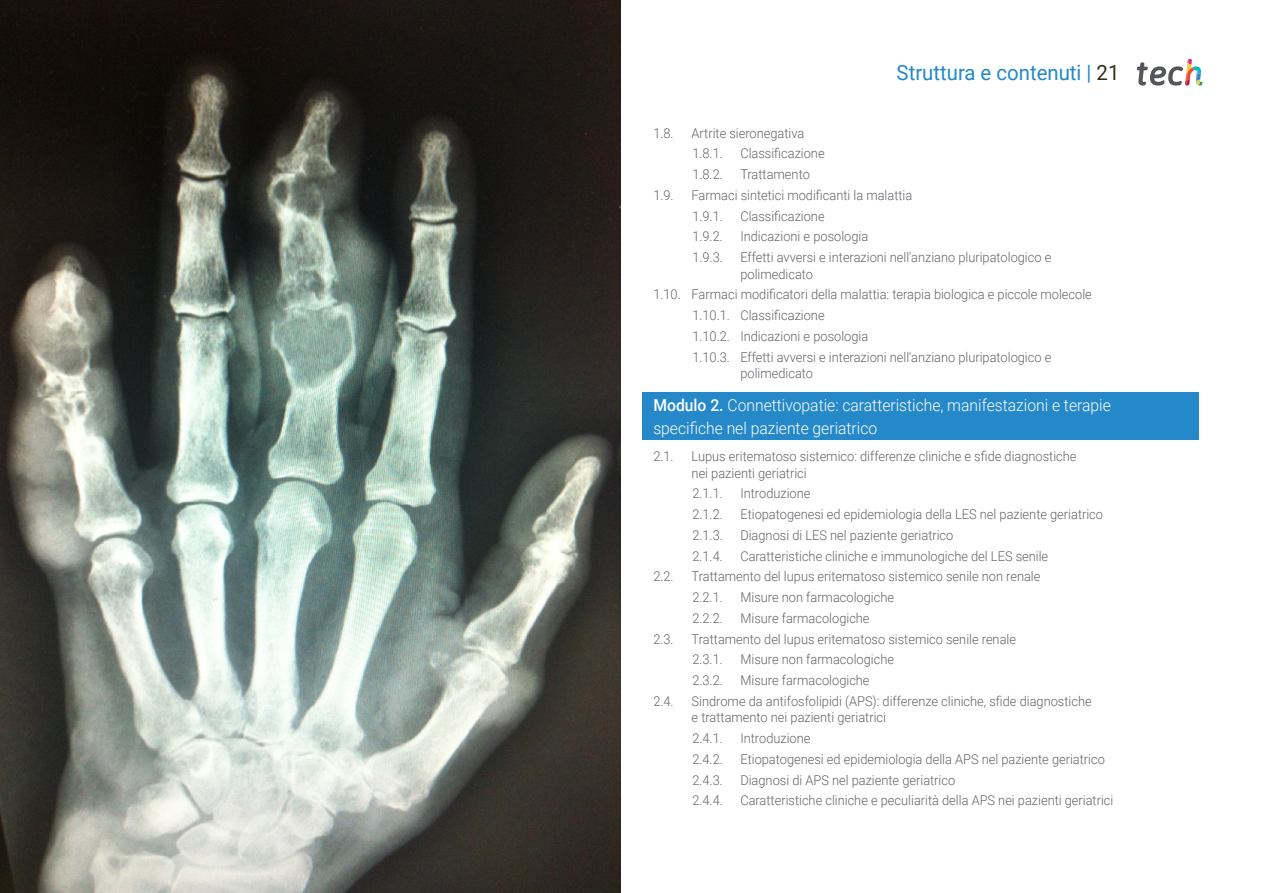
<style>
.page{position:relative;width:1263px;height:893px;background:#fff}
.page>*{position:absolute;margin:0;border:0;box-sizing:border-box;transform-origin:0 0}
.t1{font:21px "Roboto";color:#2488c9}
.t2{font:300 16.5px/22.5px "Roboto";color:#fff;scale:.95 1}
.t3{font:300 13.5px/20.7px "Roboto";color:#61646a;scale:.95 1}
.s1{color:#312e20}
.s2{font-weight:500}
</style>
<div class="page">
<img style="left:0;top:0;width:621px;height:893px">
<svg style="left:1137px;top:59px;width:65px;height:27px"></svg>
<div style="left:642px;top:393px;width:557px;height:47px;background:#2488c9"></div>
<p class="t3" style="left:653px;top:122px;width:23px">1.8.</p>
<p class="t3" style="left:692px;top:122px;width:120px">Artrite sieronegativa<br>1.8.1.</p>
<p class="t3" style="left:740px;top:143px;width:90px">Classificazione</p>
<p class="t3" style="left:692px;top:164px;width:34px">1.8.2.</p>
<p class="t3" style="left:740px;top:164px;width:75px">Trattamento</p>
<h1 class="t1" style="left:897px;top:57px;width:224px">Struttura e contenuti | <span class="s1">21</span></h1>
<p class="t3" style="left:653px;top:184px;width:23px">1.9.</p>
<p class="t3" style="left:692px;top:184px;width:234px">Farmaci sintetici modificanti la malattia<br>1.9.1.</p>
<p class="t3" style="left:740px;top:205px;width:90px">Classificazione</p>
<p class="t3" style="left:692px;top:226px;width:34px">1.9.2.</p>
<p class="t3" style="left:740px;top:226px;width:136px">Indicazioni e posologia</p>
<p class="t3" style="left:692px;top:247px;width:34px">1.9.3.</p>
<p class="t3" style="left:740px;top:249px;width:329px;line-height:16.5px">Effetti avversi e interazioni nell'anziano pluripatologico e polimedicato</p>
<p class="t3" style="left:692px;top:284px;width:422px;text-indent:-39px">1.10. Farmaci modificatori della malattia: terapia biologica e piccole molecole 1.10.1. Classificazione<br>1.10.2. Indicazioni e posologia<br>1.10.3. Effetti avversi e interazioni nell'anziano pluripatologico e</p>
<p class="t3" style="left:740px;top:363px;width:78px">polimedicato</p>
<p class="t2" style="left:653px;top:394px;width:483px"><span class="s2">Modulo 2.</span> Connettivopatie: caratteristiche, manifestazioni e terapie specifiche nel paziente geriatrico</p>
<p class="t3" style="left:653px;top:445px;width:23px">2.1.</p>
<p class="t3" style="left:692px;top:447px;width:407px;line-height:16.5px">Lupus eritematoso sistemico: differenze cliniche e sfide diagnostiche nei pazienti geriatrici</p>
<p class="t3" style="left:692px;top:483px;width:34px">2.1.1.</p>
<p class="t3" style="left:740px;top:483px;width:75px">Introduzione</p>
<p class="t3" style="left:692px;top:503px;width:34px">2.1.2.</p>
<p class="t3" style="left:740px;top:503px;width:383px">Etiopatogenesi ed epidemiologia della LES nel paziente geriatrico</p>
<p class="t3" style="left:692px;top:524px;width:34px">2.1.3.</p>
<p class="t3" style="left:740px;top:524px;width:226px">Diagnosi di LES nel paziente geriatrico</p>
<p class="t3" style="left:692px;top:545px;width:34px">2.1.4.</p>
<p class="t3" style="left:740px;top:545px;width:326px">Caratteristiche cliniche e immunologiche del LES senile</p>
<p class="t3" style="left:653px;top:566px;width:23px">2.2.</p>
<p class="t3" style="left:692px;top:566px;width:369px">Trattamento del lupus eritematoso sistemico senile non renale<br>2.2.1.</p>
<p class="t3" style="left:740px;top:586px;width:163px">Misure non farmacologiche</p>
<p class="t3" style="left:692px;top:607px;width:34px">2.2.2.</p>
<p class="t3" style="left:740px;top:607px;width:138px">Misure farmacologiche</p>
<p class="t3" style="left:653px;top:628px;width:23px">2.3.</p>
<p class="t3" style="left:692px;top:628px;width:343px">Trattamento del lupus eritematoso sistemico senile renale<br>2.3.1.</p>
<p class="t3" style="left:740px;top:649px;width:163px">Misure non farmacologiche</p>
<p class="t3" style="left:692px;top:669px;width:34px">2.3.2.</p>
<p class="t3" style="left:740px;top:669px;width:138px">Misure farmacologiche</p>
<p class="t3" style="left:653px;top:690px;width:23px">2.4.</p>
<p class="t3" style="left:692px;top:692px;width:423px;line-height:16.5px">Sindrome da antifosfolipidi (APS): differenze cliniche, sfide diagnostiche e trattamento nei pazienti geriatrici</p>
<p class="t3" style="left:692px;top:727px;width:34px">2.4.1.</p>
<p class="t3" style="left:740px;top:727px;width:75px">Introduzione</p>
<p class="t3" style="left:692px;top:748px;width:34px">2.4.2.</p>
<p class="t3" style="left:740px;top:748px;width:385px">Etiopatogenesi ed epidemiologia della APS nel paziente geriatrico</p>
<p class="t3" style="left:692px;top:769px;width:34px">2.4.3.</p>
<p class="t3" style="left:740px;top:769px;width:228px">Diagnosi di APS nel paziente geriatrico</p>
<p class="t3" style="left:692px;top:790px;width:34px">2.4.4.</p>
<p class="t3" style="left:740px;top:790px;width:394px">Caratteristiche cliniche e peculiarità della APS nei pazienti geriatrici</p>
</div>
